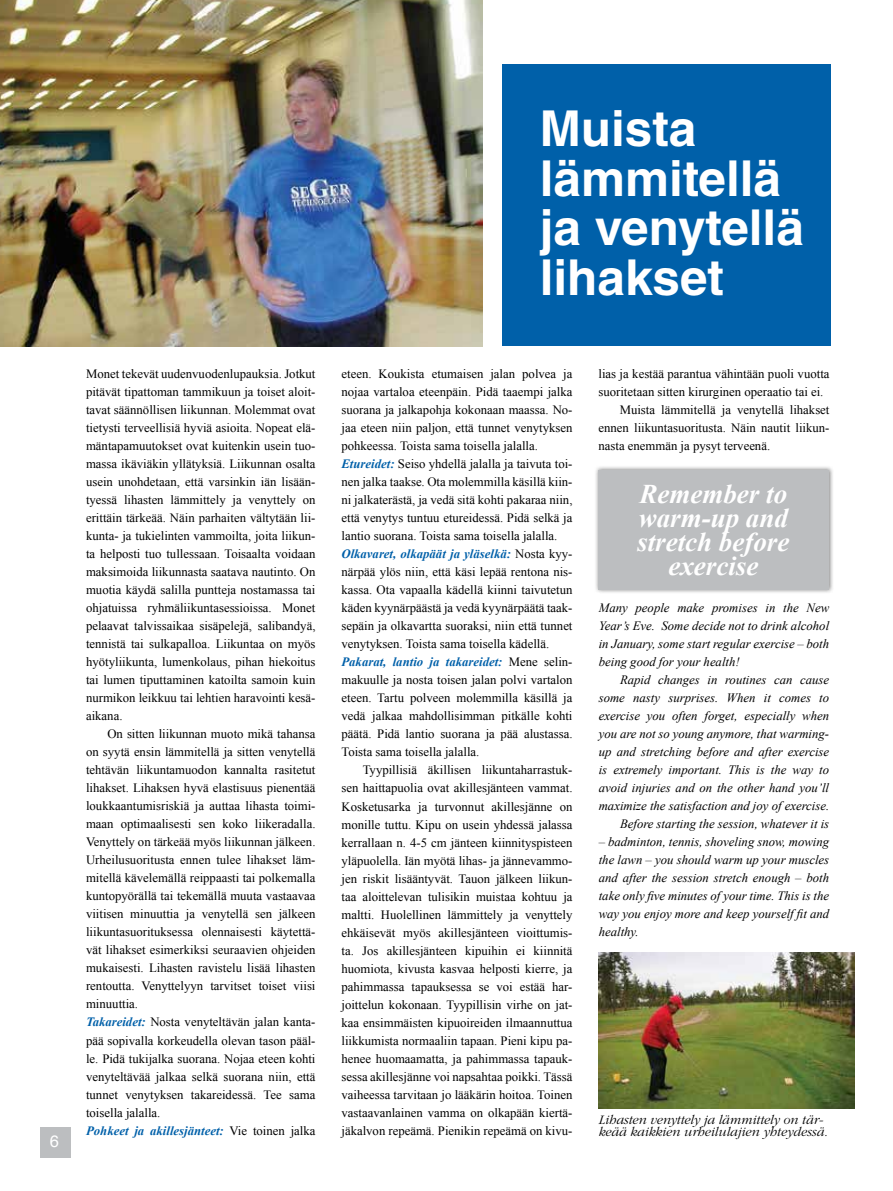
<style>
.page{position:relative;width:893px;height:1191px;background:#fff}
.page>*{position:absolute;margin:0;border:0;box-sizing:border-box;transform-origin:0 0}
.t1{font:700 49.5px/49.5px "Helvetica LT Std";color:#fff}
.t2{font:italic 700 27px/24px "Times New Roman";color:#fff;text-align:center}
.t3{font:16.5px "Helvetica";color:#fff}
.t4{font:italic 300 13.5px/12px "ITC Garamond Std";color:#000}
.t5{font:12.75px/18px "Times New Roman";color:#000;text-align:justify}
.t6{font:italic 12.75px/18px "Times New Roman";color:#000;text-align:justify}
.s1{font-weight:700;font-style:italic;color:#0060a9}
</style>
<div class="page">
<div style="left:40px;top:1127px;width:31px;height:30px;background:#bcbec0"></div>
<div style="left:594px;top:465px;width:240px;height:129px;background:#000;opacity:.5"></div>
<div style="left:599px;top:470px;width:230px;height:119px;background:#bcbec0"></div>
<img style="left:0;top:0;width:483px;height:346px">
<div style="left:502px;top:65px;width:329px;height:281px;background:#0060a9"></div>
<img style="left:598px;top:952px;width:257px;height:156px">
<h1 class="t1" style="left:540px;top:103px;width:266px">Muista lämmitellä ja venytellä lihakset</h1>
<p class="t3" style="left:50px;top:1128px;width:11px">6</p>
<p class="t5" style="left:86px;top:365px;width:231px">Monet tekevät uudenvuodenlupauksia. Jotkut pitävät tipattoman tammikuun ja toiset aloit&shy;tavat säännöllisen liikunnan. Molemmat ovat tietysti terveellisiä hyviä asioita. Nopeat elä&shy;mäntapamuutokset ovat kuitenkin usein tuo&shy;massa ikäviäkin yllätyksiä. Liikunnan osalta usein unohdetaan, että varsinkin iän lisään&shy;tyessä lihasten lämmittely ja venyttely on erittäin tärkeää. Näin parhaiten vältytään lii&shy;kunta- ja tukielinten vammoilta, joita liikun&shy;ta helposti tuo tullessaan. Toisaalta voidaan maksimoida liikunnasta saatava nautinto. On muotia käydä salilla puntteja nostamassa tai ohjatuissa ryhmäliikuntasessioissa. Monet pelaavat talvissaikaa sisäpelejä, salibandyä, tennistä tai sulkapalloa. Liikuntaa on myös hyötyliikunta, lumenkolaus, pihan hiekoitus tai lumen tiputtaminen katoilta samoin kuin nurmikon leikkuu tai lehtien haravointi kesä&shy;aikana.</p>
<p class="t5" style="left:86px;top:725px;width:231px;text-align:left;text-indent:21px">On sitten liikunnan muoto mikä tahansa on syytä ensin lämmitellä ja sitten venytellä tehtävän liikuntamuodon kannalta rasitetut lihakset. Lihaksen hyvä elastisuus pienentää loukkaantumisriskiä ja auttaa lihasta toimi&shy;maan optimaalisesti sen koko liikeradalla.<br>Venyttely on tärkeää myös liikunnan jälkeen.<br>Urheilusuoritusta ennen tulee lihakset läm&shy;mitellä kävelemällä reippaasti tai polkemalla kuntopyörällä tai tekemällä muuta vastaavaa viitisen minuuttia ja venytellä sen jälkeen liikuntasuorituksessa olennaisesti käytettä&shy;vät lihakset esimerkiksi seuraavien ohjeiden mukaisesti. Lihasten ravistelu lisää lihasten rentoutta. Venyttelyyn tarvitset toiset viisi minuuttia.<br><span class="s1">Takareidet:</span> Nosta venyteltävän jalan kanta&shy;pää sopivalla korkeudella olevan tason pääl&shy;le. Pidä tukijalka suorana. Nojaa eteen kohti venyteltävää jalkaa selkä suorana niin, että tunnet venytyksen takareidessä. Tee sama toisella jalalla.<br><span class="s1">Pohkeet ja akillesjänteet:</span> Vie toinen jalka</p>
<p class="t5" style="left:341px;top:365px;width:233px;text-align:left">eteen. Koukista etumaisen jalan polvea ja nojaa vartaloa eteenpäin. Pidä taaempi jalka suorana ja jalkapohja kokonaan maassa. No&shy;jaa eteen niin paljon, että tunnet venytyksen pohkeessa. Toista sama toisella jalalla.<br><span class="s1">Etureidet:</span> Seiso yhdellä jalalla ja taivuta toi&shy;nen jalka taakse. Ota molemmilla käsillä kiin&shy;ni jalkaterästä, ja vedä sitä kohti pakaraa niin, että venytys tuntuu etureidessä. Pidä selkä ja lantio suorana. Toista sama toisella jalalla.<br><span class="s1">Olkavaret, olkapäät ja yläselkä:</span> Nosta kyy&shy;närpää ylös niin, että käsi lepää rentona nis&shy;kassa. Ota vapaalla kädellä kiinni taivutetun käden kyynärpäästä ja vedä kyynärpäätä taak&shy;sepäin ja olkavartta suoraksi, niin että tunnet venytyksen. Toista sama toisella kädellä.<br><span class="s1">Pakarat, lantio ja takareidet:</span> Mene selin&shy;makuulle ja nosta toisen jalan polvi vartalon eteen. Tartu polveen molemmilla käsillä ja vedä jalkaa mahdollisimman pitkälle kohti päätä. Pidä lantio suorana ja pää alustassa.<br>Toista sama toisella jalalla.</p>
<p class="t5" style="left:341px;top:761px;width:233px;text-indent:21px">Tyypillisiä äkillisen liikuntaharrastuk&shy;sen haittapuolia ovat akillesjänteen vammat.<br>Kosketusarka ja turvonnut akillesjänne on monille tuttu. Kipu on usein yhdessä jalassa kerrallaan n. 4-5 cm jänteen kiinnityspisteen yläpuolella. Iän myötä lihas- ja jännevammo&shy;jen riskit lisääntyvät. Tauon jälkeen liikun&shy;taa aloittelevan tulisikin muistaa kohtuu ja maltti. Huolellinen lämmittely ja venyttely ehkäisevät myös akillesjänteen vioittumis&shy;ta. Jos akillesjänteen kipuihin ei kiinnitä huomiota, kivusta kasvaa helposti kierre, ja pahimmassa tapauksessa se voi estää har&shy;joittelun kokonaan. Tyypillisin virhe on jat&shy;kaa ensimmäisten kipuoireiden ilmaannuttua liikkumista normaaliin tapaan. Pieni kipu pa&shy;henee huomaamatta, ja pahimmassa tapauk&shy;sessa akillesjänne voi napsahtaa poikki. Tässä vaiheessa tarvitaan jo lääkärin hoitoa. Toinen vastaavanlainen vamma on olkapään kiertä&shy;jäkalvon repeämä. Pienikin repeämä on kivu-</p>
<p class="t5" style="left:598px;top:365px;width:233px">lias ja kestää parantua vähintään puoli vuotta</p>
<p class="t5" style="left:598px;top:383px;width:226px">suoritetaan sitten kirurginen operaatio tai ei.</p>
<p class="t5" style="left:620px;top:401px;width:211px">Muista lämmitellä ja venytellä lihakset</p>
<p class="t5" style="left:598px;top:419px;width:233px">ennen liikuntasuoritusta. Näin nautit liikun-</p>
<p class="t5" style="left:598px;top:437px;width:173px">nasta enemmän ja pysyt terveenä.</p>
<h2 class="t2" style="left:637px;top:481px;width:154px">Remember to warm-up and stretch before exercise</h2>
<p class="t6" style="left:599px;top:598px;width:232px">Many people make promises in the New Year’s Eve. Some decide not to drink alcohol in January, some start regular exercise – both being good for your health!</p>
<p class="t6" style="left:599px;top:670px;width:232px;text-align:right">Rapid changes in routines can cause some nasty surprises. When it comes to exercise you often forget, especially when you are not so young anymore, that warming&shy;up and stretching before and after exercise is extremely important. This is the way to avoid injuries and on the other hand you’ll maximize the satisfaction and joy of exercise.<br>Before starting the session, whatever it is</p>
<p class="t6" style="left:599px;top:832px;width:232px">– badminton, tennis, shoveling snow, mowing the lawn – you should warm up your muscles and after the session stretch enough – both take only five minutes of your time. This is the way you enjoy more and keep yourself fit and healthy.</p>
<p class="t4" style="left:599px;top:1113px;width:231px">Lihasten venyttely ja lämmittely on tär&shy;keää kaikkien urheilulajien yhteydessä.</p>
</div>
